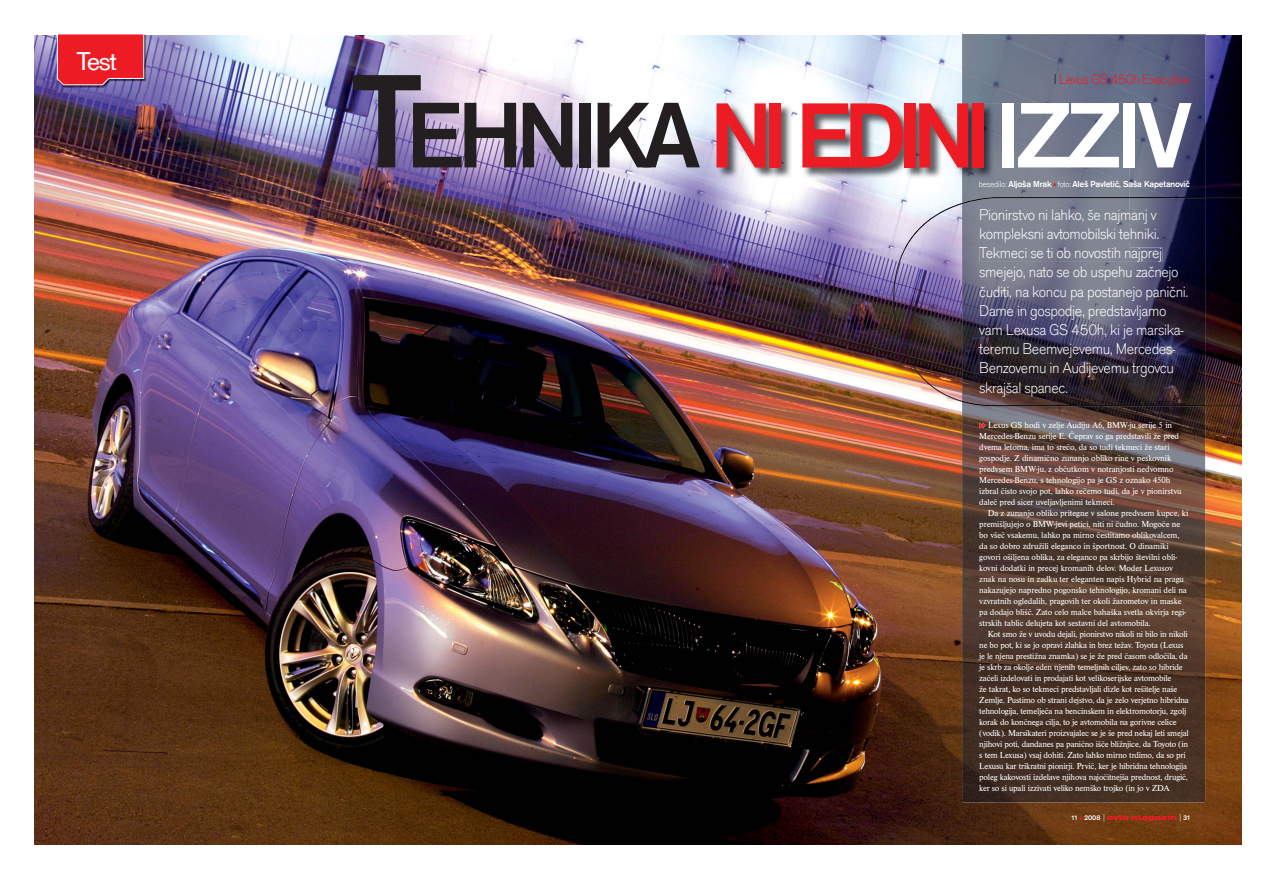
<style>
.page{position:relative;width:1276px;height:879px;background:#fff}
.page>*{position:absolute;margin:0;border:0;box-sizing:border-box;transform-origin:0 0}
.t1{font:500 96.2px "Accius T";letter-spacing:-.105em;color:#ed1c24}
.t2{font:26.7px "Accius T";color:#fff}
.t3{font:16px "Accius T Ligh";letter-spacing:-.025em;color:#fff}
.t4{font:14.5px "Accius T Ligh";letter-spacing:-.04em;color:#ed1c24}
.t5{font:9px/11px "Nimbus Rom D";letter-spacing:-.02em;color:#fff}
.t6{font:500 9px "Accius T";letter-spacing:-.025em;color:#fff}
.t7{font:8px "Nimbus San D Blac Exte";color:#ed1c24}
.s1{color:#231f20}
.s2{font-size:138.4px;color:#231f20}
.s3{font-size:96.9px;color:#231f20}
.s4{font-size:96.6px;color:#fff}
.s5{font-family:"Accius T Ligh";font-weight:400}
.s6{color:#ed1c24}
.s7{font-family:"Accius T";font-weight:500;font-size:7px;color:#fff}
.s8{font-family:"Accius T Ligh";font-size:9px;color:#fff}
</style>
<div class="page">
<img style="left:34px;top:35px;width:1208px;height:810px">
<img style="left:58px;top:34px;width:94px;height:59px">
<svg style="left:57px;top:34px;width:87px;height:51px;background:#e52933"></svg>
<img style="left:893px;top:197px;width:349px;height:209px">
<hr style="left:962px;top:34px;width:243px;height:1px;background:#808692">
<img style="left:962px;top:35px;width:243px;height:70px">
<img style="left:1101px;top:105px;width:104px;height:697px">
<img style="left:962px;top:406px;width:139px;height:396px">
<img style="left:962px;top:197px;width:243px;height:209px">
<img style="left:1129px;top:209px;width:28px;height:14px">
<img style="left:1129px;top:228px;width:30px;height:14px">
<img style="left:979px;top:247px;width:183px;height:15px">
<svg style="left:979px;top:422px;width:7px;height:6px"></svg>
<img style="left:717px;top:104px;width:412px;height:144px">
<img style="left:904px;top:203px;width:58px;height:45px">
<img style="left:962px;top:197px;width:167px;height:7px">
<img style="left:979px;top:247px;width:150px;height:1px">
<h2 class="t2" style="left:77px;top:45px;width:42px">Test</h2>
<h3 class="t4" style="left:1053px;top:71px;width:138px"><span class="s1">I</span> Lexus GS 450h Executive</h3>
<h1 class="t1" style="left:353px;top:79px;width:840px"><span class="s2">T</span><span class="s3">EHNIKA</span> NI EDINI<span class="s4">IZZIV</span></h1>
<p class="t6" style="left:978px;top:179px;width:213px"><span class="s5">bese di lo:</span> Aljoša Mrak <span class="s6">■</span> <span class="s5">foto:</span> Aleš Pavletič, Saša Kapetanovič</p>
<h3 class="t3" style="left:979px;top:205px;width:179px">Pionirstvo ni lahko, še najmanj v</h3>
<h3 class="t3" style="left:979px;top:224px;width:182px">kompleksni avtomobilski tehniki.</h3>
<h3 class="t3" style="left:985px;top:243px;width:178px">e meci se ti o novosti najprej</h3>
<h3 class="t3" style="left:979px;top:263px;width:201px">smejejo, nato se ob uspehu začnejo</h3>
<h3 class="t3" style="left:979px;top:282px;width:211px">čuditi, na koncu pa postanejo panični.</h3>
<h3 class="t3" style="left:979px;top:301px;width:189px">Dame in gospodje, predstavljamo</h3>
<h3 class="t3" style="left:979px;top:320px;width:206px">vam Lexusa GS 450h, ki je marsika-</h3>
<h3 class="t3" style="left:979px;top:339px;width:197px">teremu Beemvejevemu, Mercedes-</h3>
<h3 class="t3" style="left:979px;top:359px;width:196px">Benzovemu in Audijevemu trgovcu</h3>
<h3 class="t3" style="left:979px;top:378px;width:90px">skrajšal spanec.</h3>
<p class="t5" style="left:979px;top:419px;width:204px;text-indent:9px">Lexus GS hodi v zelje Audiju A6, BMW-ju serije 5 in Mercedes-Benzu serije E. Čeprav so ga predstavili že pred dvema letoma, ima to srečo, da so tudi tekmeci že stari gospodje. Z dinamično zunanjo obliko rine v peskovnik predvsem BMW-ju, z občutkom v notranjosti nedvomno Mercedes-Benzu, s tehnologijo pa je GS z oznako 450h izbral čisto svojo pot, lahko rečemo tudi, da je v pionirstvu daleč pred sicer uveljavljenimi tekmeci.</p>
<p class="t5" style="left:979px;top:507px;width:210px;text-indent:9px">Da z zunanjo obliko pritegne v salone predvsem kupce, ki premišljujejo o BMW-jevi petici, niti ni čudno. Mogoče ne bo všeč vsakemu, lahko pa mirno čestitamo oblikovalcem, da so dobro združili eleganco in športnost. O dinamiki govori ošiljena oblika, za eleganco pa skrbijo številni obli&shy;kovni dodatki in precej kromanih delov. Moder Lexusov znak na nosu in zadku ter eleganten napis Hybrid na pragu nakazujejo napredno pogonsko tehnologijo, kromani deli na vzvratnih ogledalih, pragovih ter okoli žarometov in maske pa dodajo blišč. Zato celo malce bahaška svetla okvirja regi&shy;strskih tablic delujeta kot sestavni del avtomobila.</p>
<p class="t5" style="left:979px;top:628px;width:211px;text-indent:9px">Kot smo že v uvodu dejali, pionirstvo nikoli ni bilo in nikoli ne bo pot, ki se jo opravi zlahka in brez težav. Toyota (Lexus je le njena prestižna znamka) se je že pred časom odločila, da je skrb za okolje eden njenih temeljnih ciljev, zato so hibride začeli izdelovati in prodajati kot velikoserijske avtomobile<br>že takrat, ko so tekmeci predstavljali dizle kot rešitelje naše Zemlje. Pustimo ob strani dejstvo, da je zelo verjetno hibridna tehnologija, temelječa na bencinskem in elektromotorju, zgolj korak do končnega cilja, to je avtomobila na gorivne celice (vodik). Marsikateri proizvajalec se je še pred nekaj leti smejal njihovi poti, dandanes pa panično išče bližnjice, da Toyoto (in s tem Lexusa) vsaj dohiti. Zato lahko mirno trdimo, da so pri Lexusu kar trikratni pionirji. Prvič, ker je hibridna tehnologija poleg kakovosti izdelave njihova najočitnejša prednost, drugič, ker so si upali izzivati veliko nemško trojko (in jo v ZDA</p>
<h3 class="t3" style="left:979px;top:243px;width:23px">T k</h3>
<h3 class="t3" style="left:1063px;top:243px;width:9px">b</h3>
<h3 class="t3" style="left:1113px;top:243px;width:9px">h</h3>
<p class="t7" style="left:1070px;top:813px;width:122px"><span class="s7">11</span> ■ <span class="s7">2008</span> <span class="s8">|</span>avto maga zin <span class="s8">|</span> <span class="s7">31</span></p>
</div>
